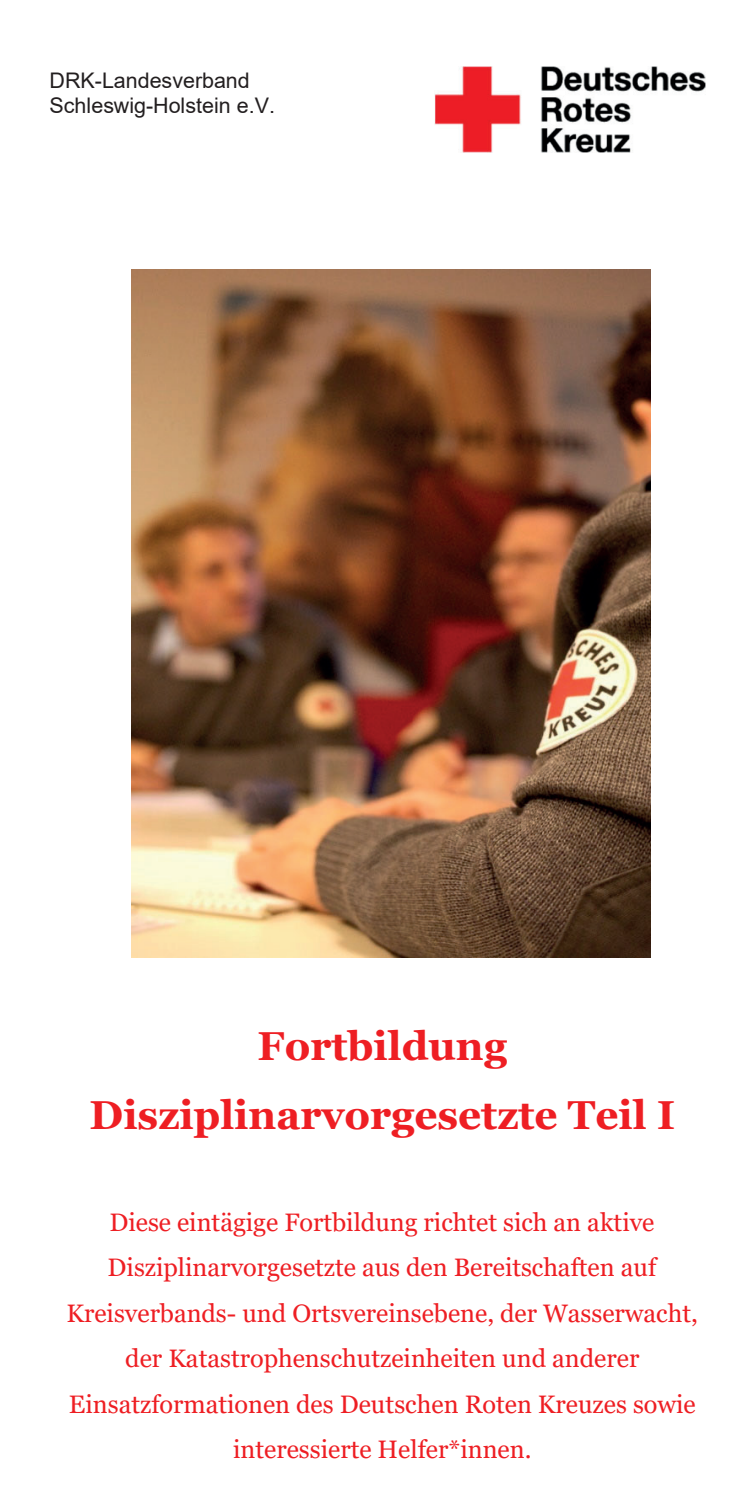
<style>
.page{position:relative;width:745px;height:1489px;background:#fff}
.page>*{position:absolute;margin:0;border:0;box-sizing:border-box;transform-origin:0 0}
.t1{font:700 40.5px/68.8px "Georgia";color:#ee1e23;text-align:center}
.t2{font:25.25px/45.2px "Georgia";color:#ee1e23;text-align:center}
.t3{font:21.5px/25px "Arial";color:#231f20}
</style>
<div class="page">
<img style="left:434px;top:66px;width:271px;height:87px">
<img style="left:132px;top:269px;width:518px;height:688px">
<p class="t3" style="left:49px;top:67px;width:227px">DRK-Landesverband<br>Schleswig-Holstein e.V.</p>
<h1 class="t1" style="left:90px;top:1012px;width:586px">Fortbildung<br>Disziplinarvorgesetzte Teil I</h1>
<p class="t2" style="left:66px;top:1200px;width:632px">Diese eintägige Fortbildung richtet sich an aktive Disziplinarvorgesetzte aus den Bereitschaften auf Kreisverbands- und Ortsvereinsebene, der Wasserwacht, der Katastrophenschutzeinheiten und anderer Einsatzformationen des Deutschen Roten Kreuzes sowie interessierte Helfer*innen.</p>
</div>
